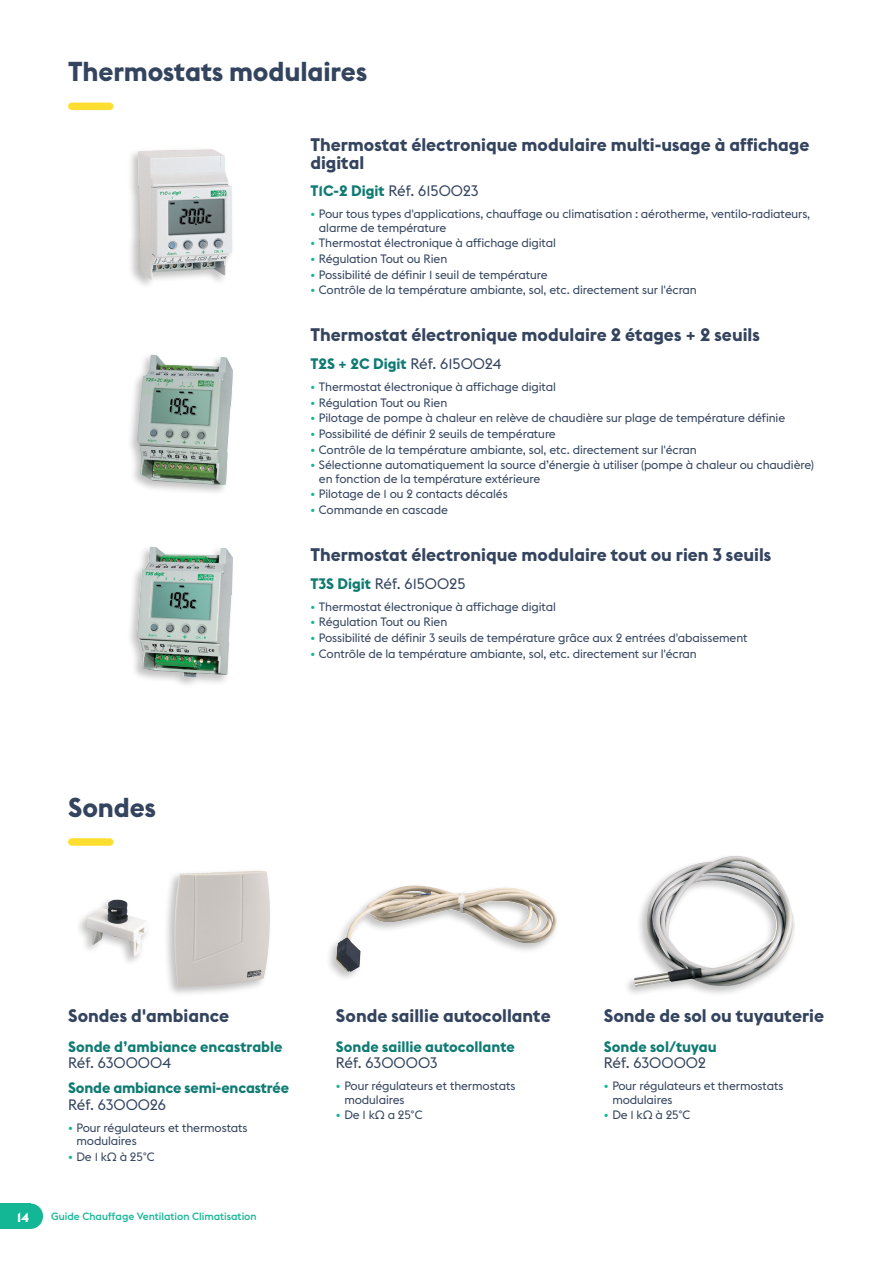
<style>
.page{position:relative;width:893px;height:1263px;background:#fff}
.page>*{position:absolute;margin:0;border:0;box-sizing:border-box;transform-origin:0 0}
.t1{font:700 27px "Euclid Flex";letter-spacing:-.005em;color:#34445e}
.t2{font:700 18px/18px "Euclid Flex";color:#34445e}
.t3{font:700 15px "Euclid Flex";color:#107b73}
.t4{font:15px "Euclid Flex";color:#34445e}
.t5{font:700 13.5px "Euclid Flex";color:#fff}
.t6{font:12px/13.5px "Euclid Flex";letter-spacing:-.01em;color:#34445e}
.t7{font:500 10.5px "Euclid Flex";color:#14b795}
.s1{font-weight:700;color:#107b73}
.s2{font-weight:700;color:#14b795}
.s3{font-weight:400;color:#34445e}
</style>
<div class="page">
<div style="left:72px;top:103px;width:38px;height:7px;background:#ffde2f"></div>
<div style="left:72px;top:838px;width:38px;height:8px;background:#ffde2f"></div>
<div style="left:126px;top:146px;width:109px;height:145px;background:#000;opacity:.25"></div>
<img style="left:137px;top:149px;width:95px;height:132px">
<div style="left:126px;top:351px;width:110px;height:145px;background:#000;opacity:.25"></div>
<img style="left:137px;top:354px;width:96px;height:131px">
<div style="left:126px;top:544px;width:110px;height:144px;background:#000;opacity:.25"></div>
<img style="left:137px;top:547px;width:96px;height:130px">
<div style="left:163px;top:868px;width:110px;height:130px;background:#000;opacity:.25"></div>
<img style="left:174px;top:871px;width:98px;height:116px">
<div style="left:75px;top:897px;width:76px;height:71px;background:#000;opacity:.25"></div>
<img style="left:86px;top:899px;width:62px;height:58px">
<div style="left:325px;top:882px;width:235px;height:101px;background:#000;opacity:.25"></div>
<img style="left:336px;top:885px;width:221px;height:87px">
<div style="left:623px;top:853px;width:174px;height:144px;background:#000;opacity:.25"></div>
<img style="left:634px;top:856px;width:160px;height:130px">
<div style="left:0;top:1203px;width:30px;height:26px;background:#14b795"></div>
<div style="left:18px;top:1203px;width:25px;height:26px;background:#14b795;border-radius:50%"></div>
<h1 class="t1" style="left:68px;top:56px;width:301px">Thermostats modulaires</h1>
<h1 class="t1" style="left:68px;top:792px;width:90px">Sondes</h1>
<h2 class="t2" style="left:310px;top:135px;width:500px">Thermostat électronique modulaire multi-usage à affichage digital</h2>
<p class="t4" style="left:310px;top:182px;width:170px"><span class="s1">T1C-2 Digit</span> Réf. 6150023</p>
<p class="t6" style="left:319px;top:207px;width:493px;text-indent:-9px"><span class="s2">•</span> Pour tous types d'applications, chauffage ou climatisation : aérotherme, ventilo-radiateurs, alarme de température</p>
<p class="t6" style="left:310px;top:237px;width:247px"><span class="s2">•</span> Thermostat électronique à affichage digital</p>
<p class="t6" style="left:310px;top:252px;width:138px"><span class="s2">•</span> Régulation Tout ou Rien</p>
<p class="t6" style="left:310px;top:268px;width:239px"><span class="s2">•</span> Possibilité de définir 1 seuil de température</p>
<p class="t6" style="left:310px;top:283px;width:388px"><span class="s2">•</span> Contrôle de la température ambiante, sol, etc. directement sur l'écran</p>
<h2 class="t2" style="left:310px;top:326px;width:451px">Thermostat électronique modulaire 2 étages + 2 seuils</h2>
<p class="t3" style="left:310px;top:355px;width:192px">T2S + 2C Digit <span class="s3">Réf. 6150024</span></p>
<p class="t6" style="left:310px;top:380px;width:247px"><span class="s2">•</span> Thermostat électronique à affichage digital</p>
<p class="t6" style="left:310px;top:396px;width:138px"><span class="s2">•</span> Régulation Tout ou Rien</p>
<p class="t6" style="left:310px;top:411px;width:476px"><span class="s2">•</span> Pilotage de pompe à chaleur en relève de chaudière sur plage de température définie</p>
<p class="t6" style="left:310px;top:427px;width:247px"><span class="s2">•</span> Possibilité de définir 2 seuils de température</p>
<p class="t6" style="left:310px;top:443px;width:388px"><span class="s2">•</span> Contrôle de la température ambiante, sol, etc. directement sur l'écran</p>
<p class="t6" style="left:319px;top:458px;width:497px;text-indent:-9px"><span class="s2">•</span> Sélectionne automatiquement la source d’énergie à utiliser (pompe à chaleur ou chaudière) en fonction de la température extérieure</p>
<p class="t6" style="left:310px;top:487px;width:199px"><span class="s2">•</span> Pilotage de 1 ou 2 contacts décalés</p>
<p class="t6" style="left:310px;top:503px;width:139px"><span class="s2">•</span> Commande en cascade</p>
<h2 class="t2" style="left:310px;top:546px;width:462px">Thermostat électronique modulaire tout ou rien 3 seuils</h2>
<p class="t4" style="left:310px;top:575px;width:157px"><span class="s1">T3S Digit</span> Réf. 6150025</p>
<p class="t6" style="left:310px;top:600px;width:247px"><span class="s2">•</span> Thermostat électronique à affichage digital</p>
<p class="t6" style="left:310px;top:616px;width:138px"><span class="s2">•</span> Régulation Tout ou Rien</p>
<p class="t6" style="left:310px;top:631px;width:439px"><span class="s2">•</span> Possibilité de définir 3 seuils de température grâce aux 2 entrées d'abaissement</p>
<p class="t6" style="left:310px;top:647px;width:388px"><span class="s2">•</span> Contrôle de la température ambiante, sol, etc. directement sur l'écran</p>
<h2 class="t2" style="left:68px;top:1007px;width:163px">Sondes d'ambiance</h2>
<p class="t3" style="left:68px;top:1038px;width:216px">Sonde d’ambiance encastrable</p>
<p class="t4" style="left:68px;top:1054px;width:104px">Réf. 6300004</p>
<p class="t3" style="left:68px;top:1079px;width:223px">Sonde ambiance semi-encastrée</p>
<p class="t4" style="left:68px;top:1096px;width:99px">Réf. 6300026</p>
<p class="t6" style="left:77px;top:1121px;width:173px;text-indent:-9px"><span class="s2">•</span> Pour régulateurs et thermostats modulaires</p>
<p class="t6" style="left:68px;top:1150px;width:88px"><span class="s2">•</span> De 1 kΩ à 25°C</p>
<p class="t5" style="left:17px;top:1209px;width:14px">14</p>
<p class="t7" style="left:51px;top:1211px;width:207px">Guide Chauffage Ventilation Climatisation</p>
<h2 class="t2" style="left:336px;top:1007px;width:216px">Sonde saillie autocollante</h2>
<p class="t3" style="left:336px;top:1038px;width:180px">Sonde saillie autocollante</p>
<p class="t4" style="left:336px;top:1054px;width:103px">Réf. 6300003</p>
<p class="t6" style="left:344px;top:1079px;width:173px;text-indent:-9px"><span class="s2">•</span> Pour régulateurs et thermostats modulaires</p>
<p class="t6" style="left:336px;top:1108px;width:88px"><span class="s2">•</span> De 1 kΩ a 25°C</p>
<h2 class="t2" style="left:604px;top:1007px;width:222px">Sonde de sol ou tuyauterie</h2>
<p class="t3" style="left:604px;top:1038px;width:114px">Sonde sol/tuyau</p>
<p class="t4" style="left:604px;top:1054px;width:104px">Réf. 6300002</p>
<p class="t6" style="left:612px;top:1079px;width:173px;text-indent:-9px"><span class="s2">•</span> Pour régulateurs et thermostats modulaires</p>
<p class="t6" style="left:604px;top:1108px;width:88px"><span class="s2">•</span> De 1 kΩ à 25°C</p>
</div>
